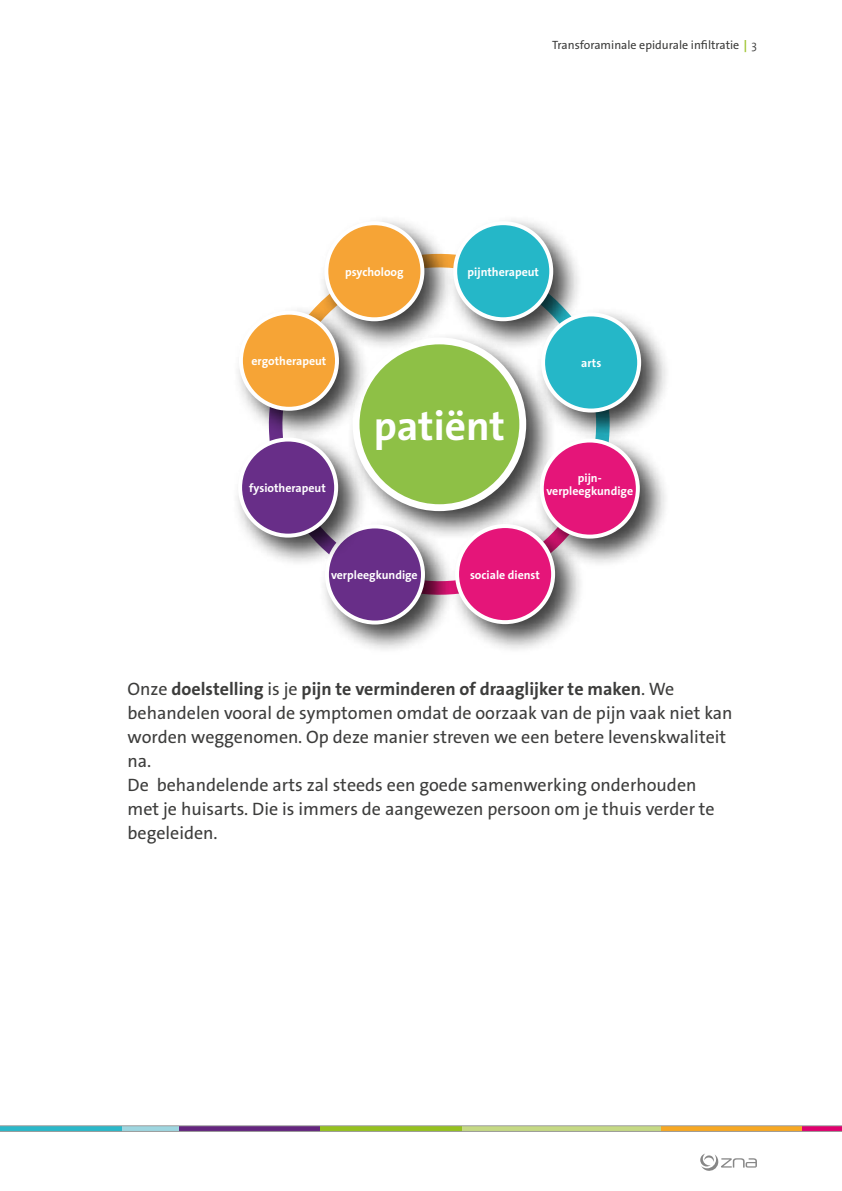
<style>
.page{position:relative;width:842px;height:1191px;background:#fff}
.page>*{position:absolute;margin:0;border:0;box-sizing:border-box;transform-origin:0 0}
.t1{font:700 41.4px "The Sans Os F";color:#fff}
.t2{font:18px/24px "The Sans Os F";color:#3c3c3b}
.t3{font:700 12px/13.2px "The Sans Os F";color:#fff;text-align:center}
.t4{font:12px "The Sans Os F";color:#3c3c3b}
.s1{font-weight:700;color:#a2c73a}
.s2{font-weight:300}
.s3{font-weight:700}
</style>
<div class="page">
<svg style="left:0;top:1125px;width:842px;height:6px;background:#a1a27e"></svg>
<svg style="left:700px;top:1153px;width:57px;height:18px"></svg>
<svg style="left:369px;top:352px;width:166px;height:166px;background:#9ec16b"></svg>
<div style="left:233px;top:304px;width:136px;height:137px;background:#000;opacity:.75"></div>
<div style="left:241px;top:313px;width:96px;height:96px;background:#f6a436;border-radius:50%"></div>
<div style="left:239px;top:311px;width:100px;height:100px;border:4px solid #fff;border-radius:50%"></div>
<div style="left:318px;top:215px;width:137px;height:137px;background:#000;opacity:.75"></div>
<div style="left:326px;top:223px;width:96px;height:96px;background:#f6a436;border-radius:50%"></div>
<div style="left:324px;top:221px;width:100px;height:100px;border:4px solid #fff;border-radius:50%"></div>
<div style="left:447px;top:215px;width:137px;height:137px;background:#000;opacity:.75"></div>
<div style="left:455px;top:223px;width:96px;height:96px;background:#25b7c8;border-radius:50%"></div>
<div style="left:453px;top:221px;width:100px;height:100px;border:4px solid #fff;border-radius:50%"></div>
<div style="left:535px;top:306px;width:136px;height:137px;background:#000;opacity:.75"></div>
<div style="left:543px;top:314px;width:96px;height:96px;background:#25b7c8;border-radius:50%"></div>
<div style="left:541px;top:312px;width:100px;height:100px;border:4px solid #fff;border-radius:50%"></div>
<div style="left:533px;top:432px;width:137px;height:137px;background:#000;opacity:.75"></div>
<div style="left:542px;top:440px;width:96px;height:96px;background:#e51579;border-radius:50%"></div>
<div style="left:540px;top:438px;width:100px;height:100px;border:4px solid #fff;border-radius:50%"></div>
<div style="left:449px;top:518px;width:136px;height:136px;background:#000;opacity:.75"></div>
<div style="left:457px;top:526px;width:96px;height:96px;background:#e51579;border-radius:50%"></div>
<div style="left:455px;top:524px;width:100px;height:100px;border:4px solid #fff;border-radius:50%"></div>
<div style="left:319px;top:518px;width:136px;height:137px;background:#000;opacity:.75"></div>
<div style="left:327px;top:526px;width:96px;height:96px;background:#682e88;border-radius:50%"></div>
<div style="left:325px;top:524px;width:100px;height:100px;border:4px solid #fff;border-radius:50%"></div>
<div style="left:232px;top:431px;width:137px;height:137px;background:#000;opacity:.75"></div>
<div style="left:240px;top:439px;width:96px;height:96px;background:#682e88;border-radius:50%"></div>
<div style="left:238px;top:437px;width:100px;height:100px;border:4px solid #fff;border-radius:50%"></div>
<p class="t4" style="left:552px;top:37px;width:206px">Transforaminale epidurale infiltratie<span class="s1">↕</span><span class="s2">3</span></p>
<p class="t3" style="left:345px;top:265px;width:60px">psycholoog</p>
<p class="t3" style="left:468px;top:265px;width:73px">pijntherapeut</p>
<p class="t3" style="left:251px;top:354px;width:76px">ergotherapeut</p>
<p class="t3" style="left:249px;top:481px;width:78px">fysiotherapeut</p>
<h1 class="t1" style="left:374px;top:399px;width:133px">patiënt</h1>
<p class="t3" style="left:581px;top:356px;width:22px">arts</p>
<p class="t3" style="left:546px;top:471px;width:88px">pijn&shy;verpleegkundige</p>
<p class="t3" style="left:331px;top:568px;width:88px">verpleegkundige</p>
<p class="t3" style="left:470px;top:568px;width:72px">sociale dienst</p>
<p class="t2" style="left:128px;top:677px;width:607px">Onze <span class="s3">doelstelling</span> is je <span class="s3">pijn te verminderen of draaglijker te maken</span>. We behandelen vooral de symptomen omdat de oorzaak van de pijn vaak niet kan worden weggenomen. Op deze manier streven we een betere levenskwaliteit na.<br>De behandelende arts zal steeds een goede samenwerking onderhouden<br>met je huisarts. Die is immers de aangewezen persoon om je thuis verder te begeleiden.</p>
</div>
